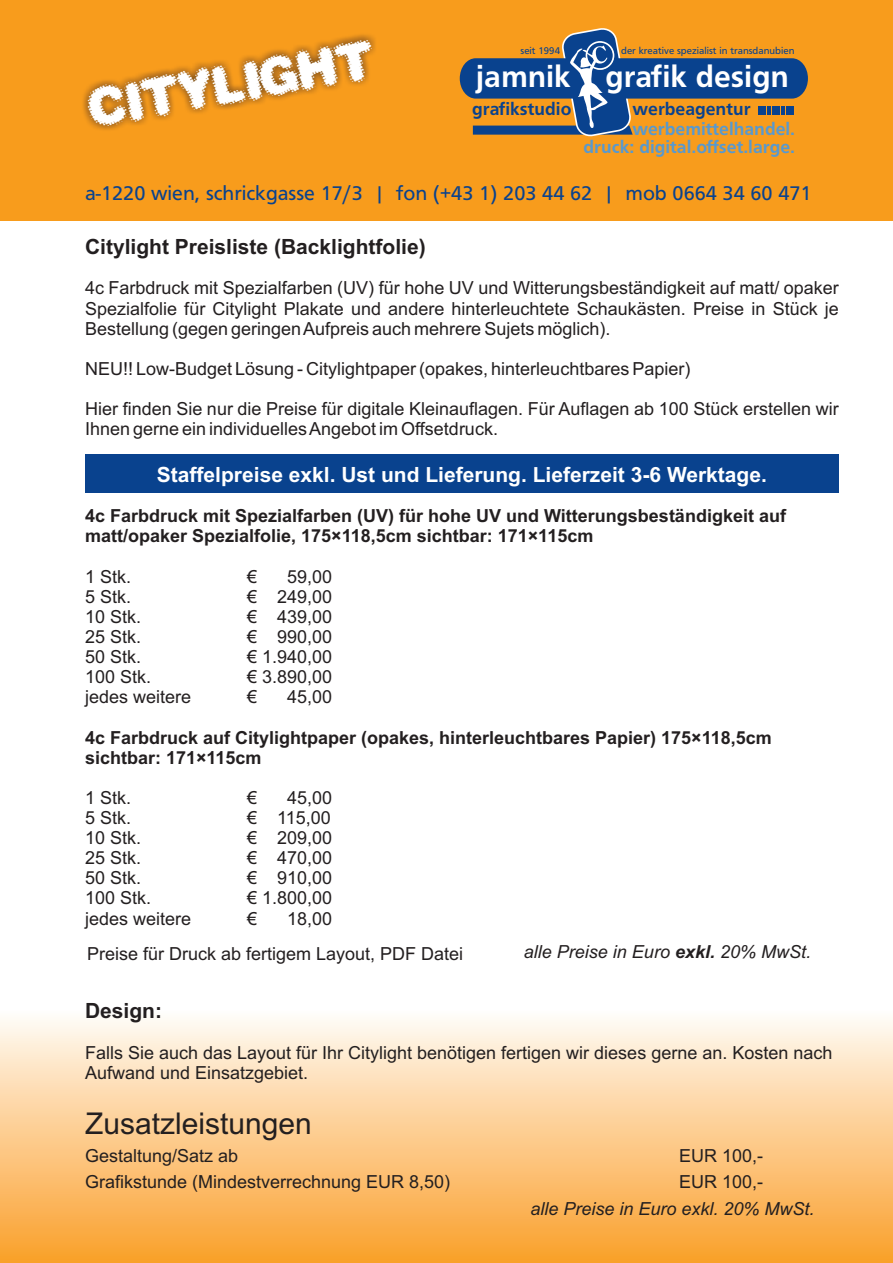
<style>
.page{position:relative;width:893px;height:1263px;background:#fff}
.page>*{position:absolute;margin:0;border:0;box-sizing:border-box;transform-origin:0 0}
.t1{font:38.55px "Dephunked BRK";color:#fff}
.t2{font:700 31.35px "Frutiger";color:#fff}
.t3{font:30px "Arial";color:#231f20}
.t4{font:700 21px "Arial";color:#fff}
.t5{font:700 21px "Arial";color:#231f20}
.t6{font:20.7px "Frutiger";color:#09428e}
.t7{font:700 18.3px "Frutiger";color:#5899cf}
.t8{font:700 18.3px "Frutiger";color:#09428e}
.t9{font:18px/20.1px "Arial";color:#231f20}
.t10{font:700 18px/20.1px "Arial";color:#231f20}
.t11{font:italic 18px "Arial";color:#231f20}
.t12{font:10.05px "Frutiger";color:#09428e}
.s1{font-weight:700}
</style>
<div class="page">
<div style="left:85px;top:455px;width:754px;height:38px;background:#09428e"></div>
<div style="left:0;top:0;width:893px;height:220px;background:#f89c1c"></div>
<div style="left:0;top:1010px;width:893px;height:253px;background:linear-gradient(to bottom,#fffcf8,#fa9f29)"></div>
<svg style="left:460px;top:28px;width:348px;height:109px"></svg>
<img style="left:83px;top:34px;width:292px;height:96px">
<h1 class="t1" style="left:87px;top:88px;width:291px;rotate:-10deg">CITYLIGHT</h1>
<p class="t12" style="left:521px;top:47px;width:41px">seit 1994</p>
<p class="t12" style="left:621px;top:47px;width:175px">der kreative spezialist in transdanubien</p>
<h2 class="t2" style="left:476px;top:65px;width:314px">jamnik grafik design</h2>
<p class="t8" style="left:472px;top:102px;width:101px">grafikstudio</p>
<p class="t8" style="left:632px;top:102px;width:120px">werbeagentur</p>
<p class="t7" style="left:583px;top:140px;width:213px">druck: digital.offset.large.</p>
<p class="t7" style="left:632px;top:121px;width:164px">werbemittelhandel.</p>
<p class="t6" style="left:85px;top:185px;width:728px">a-1220 wien, schrickgasse 17/3 | fon (+43 1) 203 44 62 | mob 0664 34 60 471</p>
<p class="t5" style="left:85px;top:238px;width:342px">Citylight Preisliste (Backlightfolie)</p>
<p class="t9" style="left:85px;top:280px;width:755px;text-align:justify">4c Farbdruck mit Spezialfarben (UV) für hohe UV und Witterungsbeständigkeit auf matt/ opaker Spezialfolie für Citylight Plakate und andere hinterleuchtete Schaukästen. Preise in Stück je Bestellung (gegen geringen Aufpreis auch mehrere Sujets möglich).</p>
<p class="t9" style="left:85px;top:360px;width:607px">NEU!! Low-Budget Lösung - Citylightpaper (opakes, hinterleuchtbares Papier)</p>
<p class="t9" style="left:85px;top:400px;width:755px">Hier finden Sie nur die Preise für digitale Kleinauflagen. Für Auflagen ab 100 Stück erstellen wir<br>Ihnen gerne ein individuelles Angebot im Offsetdruck.</p>
<p class="t4" style="left:157px;top:466px;width:611px">Staffelpreise exkl. Ust und Lieferung. Lieferzeit 3-6 Werktage.</p>
<p class="t10" style="left:85px;top:508px;width:702px">4c Farbdruck mit Spezialfarben (UV) für hohe UV und Witterungsbeständigkeit auf matt/opaker Spezialfolie, 175×118,5cm sichtbar: 171×115cm</p>
<p class="t9" style="left:85px;top:568px;width:48px">1 Stk.</p>
<p class="t9" style="left:247px;top:568px;width:12px">€</p>
<p class="t9" style="left:287px;top:568px;width:47px">59,00</p>
<p class="t9" style="left:85px;top:588px;width:48px">5 Stk.</p>
<p class="t9" style="left:247px;top:588px;width:87px">€ 249,00</p>
<p class="t9" style="left:85px;top:608px;width:58px">10 Stk.</p>
<p class="t9" style="left:247px;top:608px;width:87px">€ 439,00</p>
<p class="t9" style="left:85px;top:628px;width:58px">25 Stk.</p>
<p class="t9" style="left:247px;top:628px;width:87px">€ 990,00</p>
<p class="t9" style="left:85px;top:648px;width:58px">50 Stk.</p>
<p class="t9" style="left:247px;top:648px;width:87px">€ 1.940,00</p>
<p class="t9" style="left:85px;top:668px;width:68px">100 Stk.</p>
<p class="t9" style="left:247px;top:668px;width:87px">€ 3.890,00</p>
<p class="t9" style="left:85px;top:689px;width:108px">jedes weitere</p>
<p class="t9" style="left:247px;top:689px;width:12px">€</p>
<p class="t9" style="left:287px;top:689px;width:47px">45,00</p>
<p class="t10" style="left:85px;top:729px;width:688px">4c Farbdruck auf Citylightpaper (opakes, hinterleuchtbares Papier) 175×118,5cm sichtbar: 171×115cm</p>
<p class="t9" style="left:85px;top:789px;width:48px">1 Stk.</p>
<p class="t9" style="left:247px;top:789px;width:12px">€</p>
<p class="t9" style="left:287px;top:789px;width:47px">45,00</p>
<p class="t9" style="left:85px;top:809px;width:48px">5 Stk.</p>
<p class="t9" style="left:247px;top:809px;width:85px">€ 115,00</p>
<p class="t9" style="left:85px;top:829px;width:58px">10 Stk.</p>
<p class="t9" style="left:247px;top:829px;width:87px">€ 209,00</p>
<p class="t9" style="left:85px;top:849px;width:58px">25 Stk.</p>
<p class="t9" style="left:247px;top:849px;width:87px">€ 470,00</p>
<p class="t9" style="left:85px;top:870px;width:58px">50 Stk.</p>
<p class="t9" style="left:247px;top:870px;width:87px">€ 910,00</p>
<p class="t9" style="left:85px;top:890px;width:68px">100 Stk.</p>
<p class="t9" style="left:247px;top:890px;width:87px">€ 1.800,00</p>
<p class="t9" style="left:85px;top:910px;width:108px">jedes weitere</p>
<p class="t9" style="left:247px;top:910px;width:12px">€</p>
<p class="t9" style="left:287px;top:910px;width:47px">18,00</p>
<p class="t9" style="left:87px;top:945px;width:378px">Preise für Druck ab fertigem Layout, PDF Datei</p>
<p class="t11" style="left:524px;top:945px;width:289px">alle Preise in Euro <span class="s1">exkl.</span> 20% MwSt.</p>
<p class="t5" style="left:85px;top:1002px;width:79px">Design:</p>
<p class="t9" style="left:85px;top:1044px;width:749px">Falls Sie auch das Layout für Ihr Citylight benötigen fertigen wir dieses gerne an. Kosten nach<br>Aufwand und Einsatzgebiet.</p>
<h3 class="t3" style="left:85px;top:1112px;width:228px">Zusatzleistungen</h3>
<p class="t9" style="left:85px;top:1148px;width:155px">Gestaltung/Satz ab</p>
<p class="t9" style="left:679px;top:1148px;width:86px">EUR 100,-</p>
<p class="t9" style="left:85px;top:1173px;width:367px">Grafikstunde (Mindestverrechnung EUR 8,50)</p>
<p class="t9" style="left:679px;top:1173px;width:86px">EUR 100,-</p>
<p class="t11" style="left:530px;top:1202px;width:286px">alle Preise in Euro exkl. 20% MwSt.</p>
</div>
